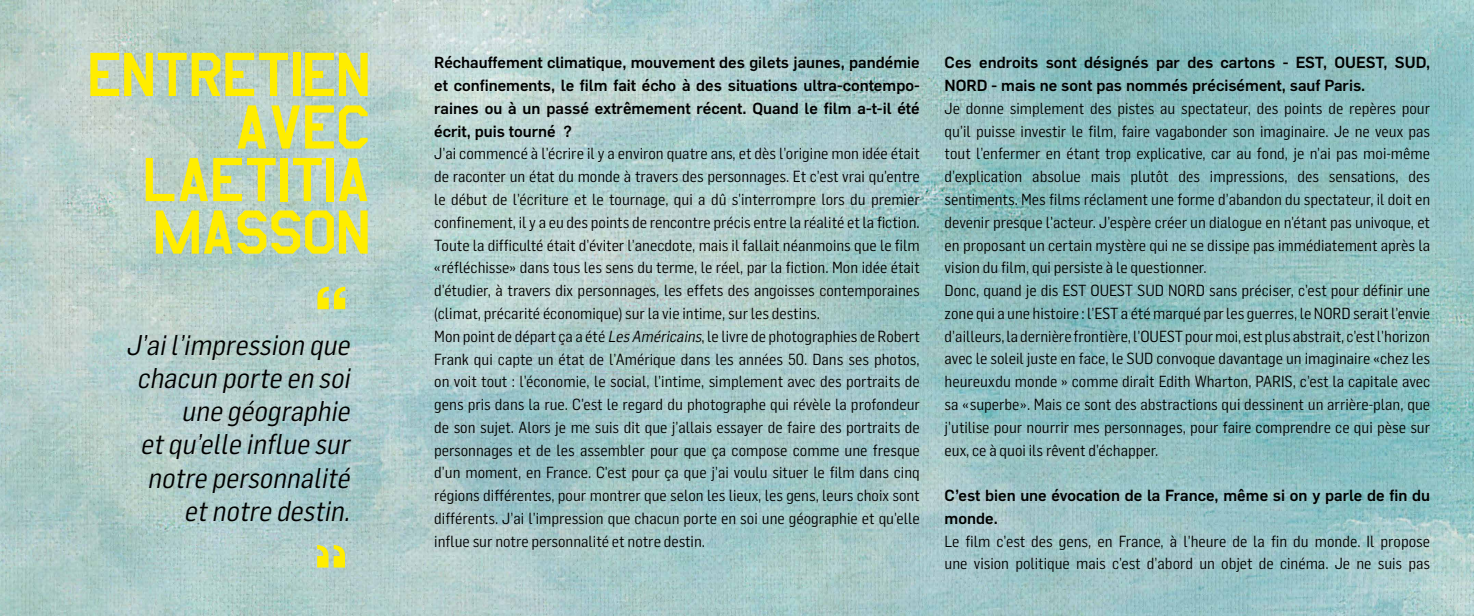
<style>
.page{position:relative;width:1474px;height:616px;background:#fff}
.page>*{position:absolute;margin:0;border:0;box-sizing:border-box;transform-origin:0 0}
.t1{font:71.75px/52.5px "Amarillo USAF";letter-spacing:-.03em;color:#ffed00;text-align:right}
.t2{font:900 condensed 71.75px "Helvetica";color:#ffed00}
.t3{font:italic 28px/33.2px "Flama Semicondensed";color:#000;text-align:right}
.t4{font:15.75px/22.8px "Flama Semicondensed";color:#000}
.t5{font:500 15.75px/22.8px "Flama";color:#000}
.s1{font-style:italic}
</style>
<div class="page">
<img style="left:0;top:0;width:1473px;height:615px">
<svg style="left:317px;top:544px;width:28px;height:23px"></svg>
<h1 class="t1" style="left:87px;top:45px;width:286px">ENTRETIEN<br>AVEC<br>LAETITIA<br>MASSON</h1>
<p class="t5" style="left:434px;top:50px;width:487px;text-align:justify">Réchauffement climatique, mouvement des gilets jaunes, pandémie et confinements, le film fait écho à des situations ultra-contempo&shy;raines ou à un passé extrêmement récent. Quand le film a-t-il été écrit, puis tourné ?</p>
<p class="t4" style="left:434px;top:142px;width:487px">J’ai commencé à l’écrire il y a environ quatre ans, et dès l’origine mon idée était de raconter un état du monde à travers des personnages. Et c’est vrai qu’entre le début de l’écriture et le tournage, qui a dû s’interrompre lors du premier confinement, il y a eu des points de rencontre précis entre la réalité et la fiction.<br>Toute la difficulté était d’éviter l’anecdote, mais il fallait néanmoins que le film « réfléchisse » dans tous les sens du terme, le réel, par la fiction. Mon idée était d’étudier, à travers dix personnages, les effets des angoisses contemporaines (climat, précarité économique) sur la vie intime, sur les destins.<br>Mon point de départ ça a été <span class="s1">Les Américains</span>, le livre de photographies de Robert Frank qui capte un état de l’Amérique dans les années 50. Dans ses photos, on voit tout : l’économie, le social, l’intime, simplement avec des portraits de gens pris dans la rue. C’est le regard du photographe qui révèle la profondeur de son sujet. Alors je me suis dit que j’allais essayer de faire des portraits de personnages et de les assembler pour que ça compose comme une fresque d’un moment, en France. C’est pour ça que j’ai voulu situer le film dans cinq régions différentes, pour montrer que selon les lieux, les gens, leurs choix sont différents. J’ai l’impression que chacun porte en soi une géographie et qu’elle influe sur notre personnalité et notre destin.</p>
<h1 class="t2" style="left:313px;top:270px;width:38px">‘‘</h1>
<h2 class="t3" style="left:126px;top:326px;width:231px">J’ail’impression que chacun porte en soi une géographie etqu’elle influe sur notre personnalité etnotre destin.</h2>
<p class="t5" style="left:944px;top:50px;width:487px">Ces endroits sont désignés par des cartons - EST, OUEST, SUD,<br>NORD - mais ne sont pas nommés précisément, sauf Paris.</p>
<p class="t4" style="left:944px;top:96px;width:487px">Je donne simplement des pistes au spectateur, des points de repères pour qu’il puisse investir le film, faire vagabonder son imaginaire. Je ne veux pas tout l’enfermer en étant trop explicative, car au fond, je n’ai pas moi-même d’explication absolue mais plutôt des impressions, des sensations, des sentiments. Mes films réclament une forme d’abandon du spectateur, il doit en devenir presque l’acteur. J’espère créer un dialogue en n’étant pas univoque, et en proposant un certain mystère qui ne se dissipe pas immédiatement après la vision du film, qui persiste à le questionner.<br>Donc, quand je dis EST OUEST SUD NORD sans préciser, c’est pour définir une zone qui a une histoire : l’EST a été marqué par les guerres, le NORD serait l’envie d’ailleurs, la dernière frontière, l’OUEST pour moi, est plus abstrait, c’est l’horizon avec le soleil juste en face, le SUD convoque davantage un imaginaire « chez les heureux du monde » comme dirait Edith Wharton, PARIS, c’est la capitale avec sa « superbe ». Mais ce sont des abstractions qui dessinent un arrière-plan, que j’utilise pour nourrir mes personnages, pour faire comprendre ce qui pèse sur eux, ce à quoi ils rêvent d’échapper.</p>
<p class="t5" style="left:944px;top:482px;width:487px">C’est bien une évocation de la France, même si on y parle de fin du monde.</p>
<p class="t4" style="left:944px;top:528px;width:487px">Le film c’est des gens, en France, à l’heure de la fin du monde. Il propose une vision politique mais c’est d’abord un objet de cinéma. Je ne suis pas</p>
</div>
